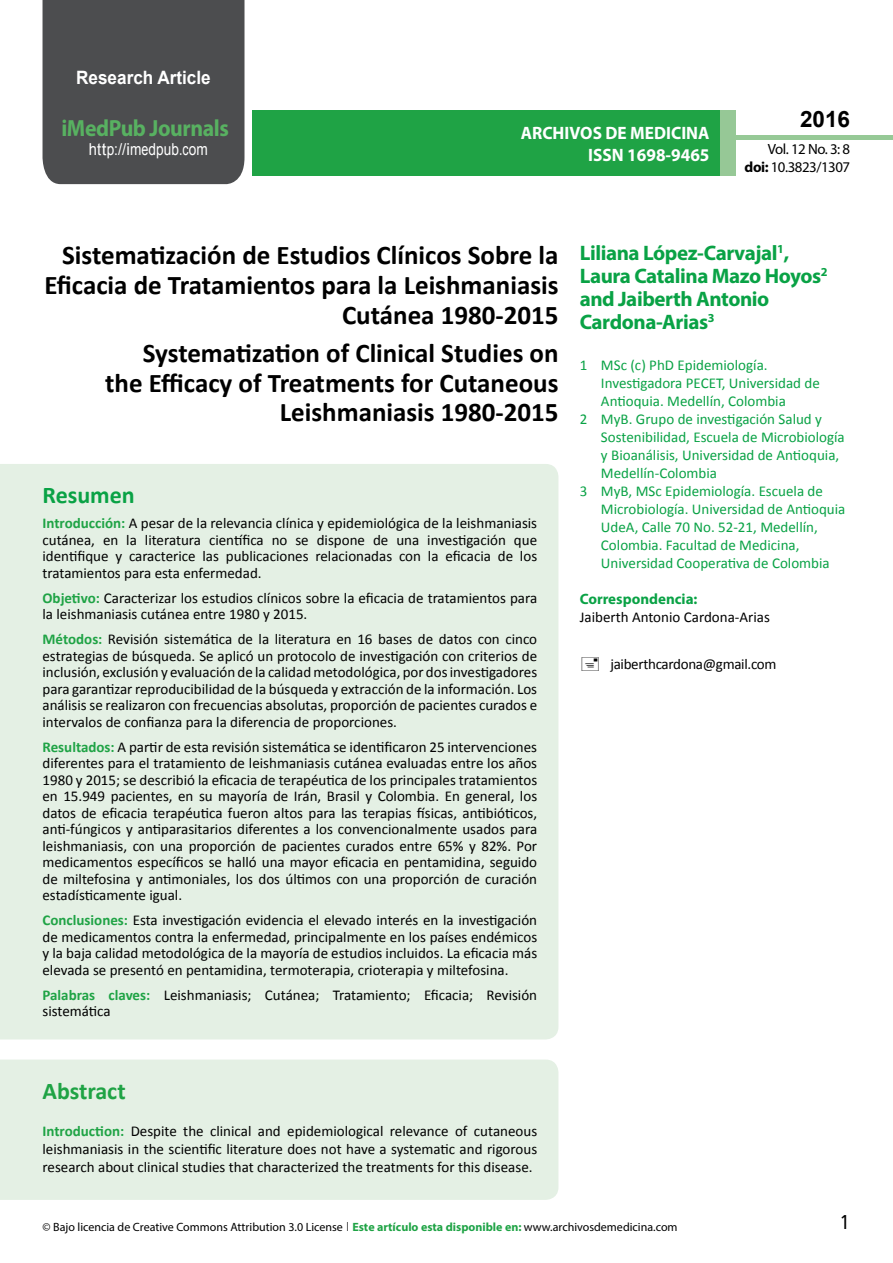
<style>
.page{position:relative;width:893px;height:1263px;background:#fff}
.page>*{position:absolute;margin:0;border:0;box-sizing:border-box;transform-origin:0 0}
.t1{font:700 27px/29.7px "Calibri";color:#000;text-align:right}
.t2{font:25.5px "Tunga";color:#000}
.t3{font:700 24px "Calibri";color:#1fa345}
.t4{font:700 24px "Calibri";color:#09a245}
.t5{font:700 23.4px "Myriad Pro";letter-spacing:-.02em;color:#58b161;scale:.93 1}
.t6{font:700 22.5px "Arial";color:#000}
.t7{font:700 21px/23.1px "Myriad Pro";letter-spacing:-.02em;color:#09a245}
.t8{font:700 18.45px "Arial";color:#fff;scale:.93 1}
.t9{font:700 18px/21.6px "Myriad Pro";color:#fff;text-align:right;scale:.96 1}
.t10{font:16.5px "Arial";letter-spacing:.005em;color:#fff;scale:.89 1}
.t11{font:15px/16.5px "Calibri";color:#000;text-align:justify}
.t12{font:15px "Calibri";color:#09a245}
.t13{font:15px "Calibri";letter-spacing:-.02em;color:#000}
.t14{font:700 15px "Myriad Pro";color:#09a245}
.t15{font:14.85px/17.9px "Myriad Pro";letter-spacing:-.03em;color:#000;text-align:right}
.t16{font:12px "Myriad Pro";color:#000}
.s1{font-family:"Calibri"}
.s2{font-weight:700}
.s3{font-weight:700;color:#1fa345}
.s4{font-family:"Tunga"}
.s5{font-weight:700;color:#1da34a}
</style>
<div class="page">
<div style="left:252px;top:110px;width:469px;height:66px;background:#1fa345"></div>
<div style="left:720px;top:110px;width:16px;height:66px;background:#96c896"></div>
<div style="left:43px;top:0;width:201px;height:184px;background:#4c4d4f"></div>
<div style="left:736px;top:135px;width:157px;height:5px;background:#96c996"></div>
<div style="left:0;top:464px;width:558px;height:575px;background:#e4f0e4"></div>
<div style="left:0;top:1059px;width:558px;height:141px;background:#e4f0e4"></div>
<p class="t8" style="left:76px;top:65px;width:146px">Research Article</p>
<h3 class="t5" style="left:61px;top:113px;width:181px">iMedPub Journals</h3>
<p class="t10" style="left:89px;top:139px;width:135px">http://imedpub<span class="s1">.</span>com</p>
<p class="t9" style="left:521px;top:122px;width:198px">ARCHIVOS DE MEDICINA<br>ISSN 1698-9465</p>
<h3 class="t6" style="left:800px;top:104px;width:52px">2016</h3>
<p class="t15" style="left:745px;top:140px;width:107px">Vol. 12 No. 3: 8 <span class="s2">doi:</span> 10.3823/1307</p>
<h1 class="t1" style="left:44px;top:241px;width:516px">Sistematización de Estudios Clínicos Sobre la<br>Eficacia de Tratamientos para la Leishmaniasis<br>Cutánea 1980-2015</h1>
<h1 class="t1" style="left:105px;top:338px;width:455px">Systematization of Clinical Studies on the Efficacy of Treatments for Cutaneous<br>Leishmaniasis 1980-2015</h1>
<h3 class="t4" style="left:43px;top:480px;width:94px">Resumen</h3>
<p class="t11" style="left:43px;top:515px;width:496px"><span class="s3">Introducción:</span> A pesar de la relevancia clínica y epidemiológica de la leishmaniasis cutánea, en la literatura científica no se dispone de una investigación que identifique y caracterice las publicaciones relacionadas con la eficacia de los tratamientos para esta enfermedad.</p>
<p class="t11" style="left:43px;top:589px;width:496px"><span class="s3">Objetivo:</span> Caracterizar los estudios clínicos sobre la eficacia de tratamientos para la leishmaniasis cutánea entre 1980 y 2015.</p>
<p class="t11" style="left:43px;top:631px;width:496px"><span class="s3">Métodos:</span> Revisión sistemática de la literatura en 16 bases de datos con cinco estrategias de búsqueda. Se aplicó un protocolo de investigación con criterios de inclusión, exclusión y evaluación de la calidad metodológica, por dos investigadores para garantizar reproducibilidad de la búsqueda y extracción de la información. Los análisis se realizaron con frecuencias absolutas, proporción de pacientes curados e intervalos de confianza para la diferencia de proporciones.</p>
<p class="t11" style="left:43px;top:738px;width:496px"><span class="s3">Resultados:</span> A partir de esta revisión sistemática se identificaron 25 intervenciones diferentes para el tratamiento de leishmaniasis cutánea evaluadas entre los años 1980 y 2015; se describió la eficacia de terapéutica de los principales tratamientos en 15.949 pacientes, en su mayoría de Irán, Brasil y Colombia. En general, los datos de eficacia terapéutica fueron altos para las terapias físicas, antibióticos, anti-fúngicos y antiparasitarios diferentes a los convencionalmente usados para leishmaniasis, con una proporción de pacientes curados entre 65% y 82%. Por medicamentos específicos se halló una mayor eficacia en pentamidina, seguido de miltefosina y antimoniales, los dos últimos con una proporción de curación estadísticamente igual.</p>
<p class="t11" style="left:43px;top:912px;width:496px"><span class="s3">Conclusiones:</span> Esta investigación evidencia el elevado interés en la investigación de medicamentos contra la enfermedad, principalmente en los países endémicos y la baja calidad metodológica de la mayoría de estudios incluidos. La eficacia más elevada se presentó en pentamidina, termoterapia, crioterapia y miltefosina.</p>
<p class="t11" style="left:43px;top:987px;width:496px"><span class="s3">Palabras claves:</span> Leishmaniasis; Cutánea; Tratamiento; Eficacia; Revisión sistemática</p>
<h3 class="t7" style="left:580px;top:241px;width:249px">Liliana López-Carvajal<sup>1</sup>,<br>Laura Catalina Mazo Hoyos<sup>2 </sup>and Jaiberth Antonio<br>Cardona-Arias<sup>3</sup></h3>
<p class="t12" style="left:580px;top:356px;width:189px">1 MSc (c) PhD Epidemiología.</p>
<p class="t12" style="left:601px;top:374px;width:220px">Investigadora PECET, Universidad de</p>
<p class="t12" style="left:601px;top:392px;width:186px">Antioquia. Medellín, Colombia</p>
<p class="t12" style="left:580px;top:410px;width:244px">2 MyB. Grupo de investigación Salud y</p>
<p class="t12" style="left:601px;top:428px;width:245px">Sostenibilidad, Escuela de Microbiología</p>
<p class="t12" style="left:601px;top:446px;width:240px">y Bioanálisis, Universidad de Antioquia,</p>
<p class="t12" style="left:601px;top:464px;width:118px">Medellín-Colombia</p>
<p class="t12" style="left:580px;top:482px;width:245px">3 MyB, MSc Epidemiología. Escuela de</p>
<p class="t12" style="left:601px;top:500px;width:246px">Microbiología. Universidad de Antioquia</p>
<p class="t12" style="left:601px;top:518px;width:218px">UdeA, Calle 70 No. 52-21, Medellín,</p>
<p class="t12" style="left:601px;top:536px;width:200px">Colombia. Facultad de Medicina,</p>
<p class="t12" style="left:601px;top:554px;width:230px">Universidad Cooperativa de Colombia</p>
<p class="t14" style="left:580px;top:589px;width:119px">Correspondencia:</p>
<p class="t11" style="left:580px;top:609px;width:192px">Jaiberth Antonio Cardona-Arias</p>
<p class="t13" style="left:610px;top:654px;width:168px">jaiberthcardona@gmail.com</p>
<h3 class="t3" style="left:43px;top:1075px;width:85px">Abstract</h3>
<p class="t11" style="left:43px;top:1122px;width:496px;line-height:18px"><span class="s3">Introduction:</span> Despite the clinical and epidemiological relevance of cutaneous leishmaniasis in the scientific literature does not have a systematic and rigorous research about clinical studies that characterized the treatments for this disease.</p>
<p class="t16" style="left:43px;top:1219px;width:637px">© Bajo licencia de Creative Commons Attribution 3.0 License <span class="s4">|</span> <span class="s3">Este artículo esta disp</span><span class="s5">oni</span><span class="s3">ble en:</span> www.archivosdemedicina.com</p>
<h2 class="t2" style="left:841px;top:1205px;width:9px">1</h2>
</div>
